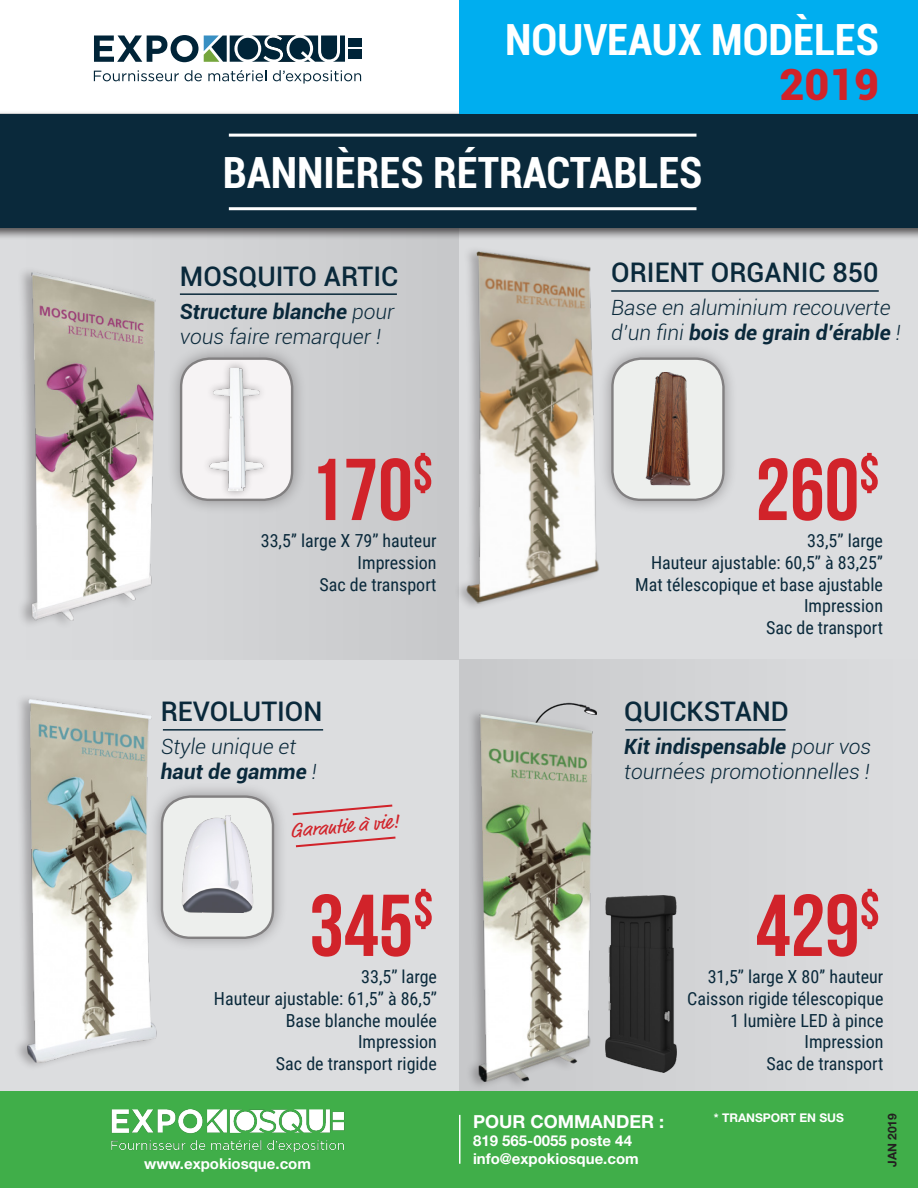
<style>
.page{position:relative;width:918px;height:1188px;background:#fff}
.page>*{position:absolute;margin:0;border:0;box-sizing:border-box;transform-origin:0 0}
.t1{font:87.45px "Bebas Neue";color:#d1232a}
.t2{font:700 condensed 43.05px "Roboto";color:#fff}
.t3{font:900 43.05px "Roboto";color:#d1232a}
.t4{font:500 27px "Roboto";color:#0a293b}
.t5{font:italic 300 21px/25.2px "Roboto";color:#0a293b}
.t6{font:20.25px "Market Pro";color:#d1232a}
.t7{font:18px/21.6px "Roboto Condensed";color:#0a293b;text-align:right}
.t8{font:700 18px "Helvetica Neue LT Std";color:#fff}
.t9{font:700 15px/18px "Helvetica Neue LT Std";color:#fff}
.t10{font:700 12px "Helvetica Neue LT Std";color:#fff}
.t11{font:700 12px "Helvetica Neue LT Std";color:#231f20}
.s1{font-weight:700}
</style>
<div class="page">
<div style="left:0;top:114px;width:918px;height:1074px;background:#dcdddf"></div>
<div style="left:0;top:227px;width:459px;height:432px;background:#cecfd1"></div>
<div style="left:459px;top:659px;width:459px;height:432px;background:#d5d6d8"></div>
<div style="left:0;top:110px;width:918px;height:130px;background:#231f20;opacity:.75"></div>
<div style="left:0;top:114px;width:918px;height:113px;background:#0a293b"></div>
<div style="left:459px;top:0;width:459px;height:114px;background:#00aeef"></div>
<div style="left:0;top:1091px;width:918px;height:97px;background:#40ae49"></div>
<img style="left:111px;top:1109px;width:234px;height:43px">
<img style="left:18px;top:699px;width:145px;height:363px">
<div style="left:147px;top:782px;width:140px;height:170px;background:#231f20;opacity:.37"></div>
<div style="left:162px;top:797px;width:111px;height:141px;background:#edefed;border-radius:29px"></div>
<img style="left:182px;top:816px;width:71px;height:97px">
<div style="left:161px;top:795px;width:113px;height:144px;border:2px solid #828081;border-radius:29px"></div>
<div style="left:17px;top:266px;width:139px;height:363px;background:#d8d9db"></div>
<img style="left:15px;top:272px;width:141px;height:348px">
<div style="left:167px;top:344px;width:139px;height:170px;background:#231f20;opacity:.37"></div>
<div style="left:202px;top:360px;width:69px;height:139px;background:#231f20;opacity:.37"></div>
<img style="left:181px;top:368px;width:111px;height:123px">
<div style="left:180px;top:357px;width:113px;height:144px;border:2px solid #828081;border-radius:29px"></div>
<div style="left:454px;top:246px;width:147px;height:365px;background:#dcdddf"></div>
<img style="left:454px;top:249px;width:146px;height:355px">
<div style="left:598px;top:344px;width:140px;height:170px;background:#231f20;opacity:.37"></div>
<div style="left:612px;top:359px;width:111px;height:141px;background:#edefed;border-radius:29px"></div>
<img style="left:612px;top:372px;width:111px;height:113px">
<div style="left:611px;top:357px;width:114px;height:144px;border:2px solid #828081;border-radius:29px"></div>
<svg style="left:94px;top:35px;width:251px;height:27px"></svg>
<div style="left:348px;top:38px;width:13px;height:9px;background:#002438"></div>
<div style="left:348px;top:50px;width:13px;height:9px;background:#002438"></div>
<svg style="left:94px;top:70px;width:85px;height:11px"></svg>
<svg style="left:185px;top:70px;width:17px;height:11px"></svg>
<svg style="left:208px;top:70px;width:58px;height:11px"></svg>
<svg style="left:273px;top:70px;width:88px;height:14px"></svg>
<hr style="left:459px;top:1115px;width:1px;height:49px;background:#fff">
<hr style="left:229px;top:134px;width:468px;height:3px;background:#fff">
<hr style="left:229px;top:207px;width:468px;height:3px;background:#fff">
<hr style="left:180px;top:293px;width:217px;height:2px;background:#0a293b">
<hr style="left:611px;top:290px;width:268px;height:2px;background:#0a293b">
<hr style="left:163px;top:729px;width:160px;height:2px;background:#0a293b">
<hr style="left:625px;top:729px;width:161px;height:2px;background:#0a293b">
<svg style="left:295px;top:836px;width:101px;height:12px"></svg>
<svg style="left:292px;top:804px;width:101px;height:12px"></svg>
<img style="left:531px;top:692px;width:65px;height:20px">
<div style="left:465px;top:708px;width:128px;height:383px;background:#231f20;opacity:.3"></div>
<img style="left:465px;top:712px;width:132px;height:370px">
<img style="left:552px;top:895px;width:125px;height:178px">
<h2 class="t2" style="left:505px;top:9px;width:375px">NOUVEAUX MODÈLES</h2>
<h2 class="t3" style="left:779px;top:55px;width:101px">2019</h2>
<h2 class="t2" style="left:223px;top:143px;width:481px">BANNIÈRES RÉTRACTABLES</h2>
<h3 class="t4" style="left:180px;top:257px;width:220px">MOSQUITO ARTIC</h3>
<p class="t5" style="left:180px;top:298px;width:216px"><span class="s1">Structure blanche</span> pour vous faire remarquer !</p>
<h1 class="t1" style="left:309px;top:442px;width:126px">170<sup>$</sup></h1>
<p class="t7" style="left:261px;top:530px;width:177px">33,5’’ large X 79’’ hauteur<br>Impression<br>Sac de transport</p>
<h3 class="t4" style="left:161px;top:693px;width:163px">REVOLUTION</h3>
<p class="t5" style="left:161px;top:733px;width:157px">Style unique et <span class="s1">haut de gamme</span> !</p>
<p class="t6" style="left:289px;top:817px;width:111px;rotate:-5deg">Garantie à vie!</p>
<h3 class="t4" style="left:611px;top:254px;width:269px">ORIENT ORGANIC 850</h3>
<p class="t5" style="left:611px;top:294px;width:291px">Base en aluminium recouverte d’un fini <span class="s1">bois de grain d’érable</span> !</p>
<h1 class="t1" style="left:755px;top:442px;width:126px">260<sup>$</sup></h1>
<p class="t7" style="left:635px;top:530px;width:249px">33,5’’ large<br>Hauteur ajustable: 60,5’’ à 83,25’’<br>Mat télescopique et base ajustable<br>Impression<br>Sac de transport</p>
<h3 class="t4" style="left:624px;top:693px;width:166px">QUICKSTAND</h3>
<p class="t5" style="left:624px;top:733px;width:248px"><span class="s1">Kit indispensable</span> pour vos tournées promotionnelles !</p>
<h1 class="t1" style="left:309px;top:878px;width:126px">345<sup>$</sup></h1>
<h1 class="t1" style="left:756px;top:878px;width:126px">429<sup>$</sup></h1>
<p class="t7" style="left:214px;top:966px;width:225px">33,5’’ large<br>Hauteur ajustable: 61,5’’ à 86,5’’<br>Base blanche moulée<br>Impression<br>Sac de transport rigide</p>
<p class="t7" style="left:687px;top:966px;width:198px">31,5’’ large X 80’’ hauteur<br>Caisson rigide télescopique<br>1 lumière LED à pince<br>Impression<br>Sac de transport</p>
<p class="t9" style="left:144px;top:1154px;width:168px">www.expokiosque.com</p>
<p class="t8" style="left:473px;top:1110px;width:193px">POUR COMMANDER :</p>
<p class="t9" style="left:473px;top:1131px;width:167px">819 565-0055 poste 44 info@expokiosque.com</p>
<p class="t10" style="left:714px;top:1110px;width:132px">* TRANSPORT EN SUS</p>
<p class="t11" style="left:885px;top:1167px;width:55px;rotate:-90deg">JAN 2019</p>
</div>
